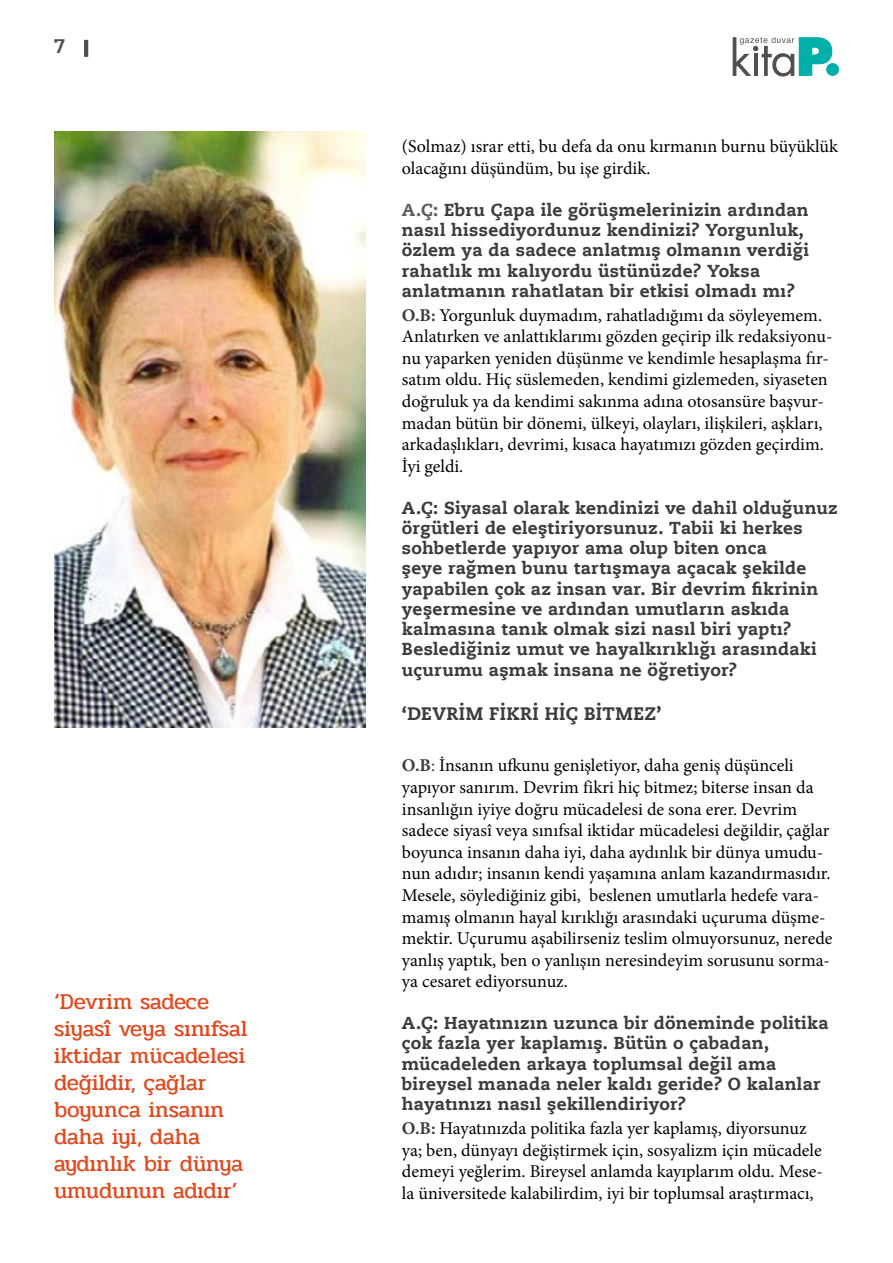
<style>
.page{position:relative;width:893px;height:1263px;background:#fff}
.page>*{position:absolute;margin:0;border:0;box-sizing:border-box;transform-origin:0 0}
.t1{font:22.5px/27px "Pridi";color:#e0491d}
.t2{font:500 21px "Pridi";color:#515150}
.t3{font:18px/21.6px "Minion Pro";color:#000}
.t4{font:700 18px "Caecilia LT Std Roman";letter-spacing:.025em;color:#3c3c3b}
.t5{font:700 17.25px/20.2px "Caecilia LT Std Roman";letter-spacing:.015em;color:#3c3c3b}
.s1{color:#5f5e5d}
.s2{font-weight:700;color:#3d3c3b}
.s3{color:#3d3c3b}
</style>
<div class="page">
<svg style="left:733px;top:37px;width:99px;height:40px"></svg>
<div style="left:826px;top:63px;width:13px;height:13px;background:#00afaa;border-radius:50%"></div>
<hr style="left:84px;top:40px;width:4px;height:17px;background:#505050">
<img style="left:54px;top:132px;width:312px;height:595px">
<p class="t2" style="left:54px;top:31px;width:12px">7</p>
<p class="t1" style="left:54px;top:988px;width:195px">‘Devrim sadece siyasî veya sınıfsal iktidar mücadelesi değildir, çağlar boyunca insanın daha iyi, daha aydınlık bir dünya umudunun adıdır’</p>
<p class="t3" style="left:402px;top:136px;width:438px">(Solmaz) ısrar etti, bu defa da onu kırmanın burnu büyüklük olacağını düşündüm, bu işe girdik.</p>
<p class="t5" style="left:402px;top:199px;width:409px"><span class="s1">A.Ç:</span> Ebru Çapa ile görüşmelerinizin ardından nasıl hissediyordunuz kendinizi? Yorgunluk, özlem ya da sadece anlatmış olmanın verdiği rahatlık mı kalıyordu üstünüzde? Yoksa anlatmanın rahatlatan bir etkisi olmadı mı?</p>
<p class="t3" style="left:402px;top:304px;width:432px"><span class="s2">O.B:</span> Yorgunluk duymadım, rahatladığımı da söyleyemem.<br>Anlatırken ve anlattıklarımı gözden geçirip ilk redaksiyonu&shy;nu yaparken yeniden düşünme ve kendimle hesaplaşma fır&shy;satım oldu. Hiç süslemeden, kendimi gizlemeden, siyaseten doğruluk ya da kendimi sakınma adına otosansüre başvur&shy;madan bütün bir dönemi, ülkeyi, olayları, ilişkileri, aşkları, arkadaşlıkları, devrimi, kısaca hayatımızı gözden geçirdim.<br>İyi geldi.</p>
<p class="t5" style="left:402px;top:497px;width:437px">A.Ç: Siyasal olarak kendinizi ve dahil olduğunuz örgütleri de eleştiriyorsunuz. Tabii ki herkes sohbetlerde yapıyor ama olup biten onca<br>şeye rağmen bunu tartışmaya açacak şekilde yapabilen çok az insan var. Bir devrim fikrinin yeşermesine ve ardından umutların askıda kalmasına tanık olmak sizi nasıl biri yaptı?<br>Beslediğiniz umut ve hayalkırıklığı arasındaki uçurumu aşmak insana ne öğretiyor?</p>
<p class="t4" style="left:402px;top:702px;width:261px">‘DEVRİM FİKRİ HİÇ BİTMEZ’</p>
<p class="t3" style="left:402px;top:755px;width:432px"><span class="s2">O.B</span><span class="s3">:</span> İnsanın ufkunu genişletiyor, daha geniş düşünceli yapıyor sanırım. Devrim fikri hiç bitmez; biterse insan da insanlığın iyiye doğru mücadelesi de sona erer. Devrim sadece siyasî veya sınıfsal iktidar mücadelesi değildir, çağlar boyunca insanın daha iyi, daha aydınlık bir dünya umudu&shy;nun adıdır; insanın kendi yaşamına anlam kazandırmasıdır.<br>Mesele, söylediğiniz gibi, beslenen umutlarla hedefe vara&shy;mamış olmanın hayal kırıklığı arasındaki uçuruma düşme&shy;mektir. Uçurumu aşabilirseniz teslim olmuyorsunuz, nerede yanlış yaptık, ben o yanlışın neresindeyim sorusunu sorma&shy;ya cesaret ediyorsunuz.</p>
<p class="t5" style="left:402px;top:1013px;width:428px">A.Ç: Hayatınızın uzunca bir döneminde politika çok fazla yer kaplamış. Bütün o çabadan, mücadeleden arkaya toplumsal değil ama bireysel manada neler kaldı geride? O kalanlar hayatınızı nasıl şekillendiriyor?</p>
<p class="t3" style="left:402px;top:1117px;width:422px"><span class="s2">O.B:</span> Hayatınızda politika fazla yer kaplamış, diyorsunuz ya; ben, dünyayı değiştirmek için, sosyalizm için mücadele demeyi yeğlerim. Bireysel anlamda kayıplarım oldu. Mese&shy;la üniversitede kalabilirdim, iyi bir toplumsal araştırmacı,</p>
</div>
